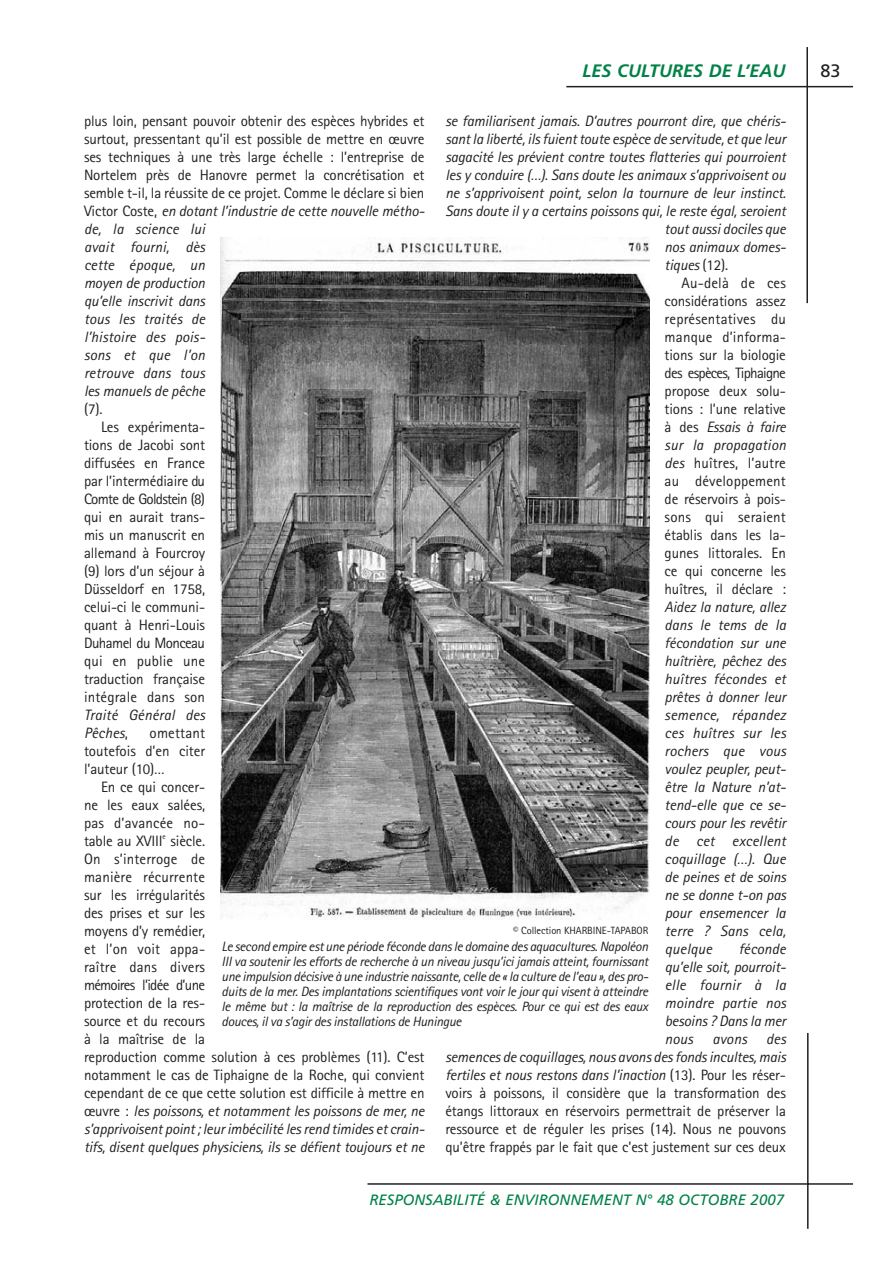
<style>
.page{position:relative;width:893px;height:1262px;background:#fff}
.page>*{position:absolute;margin:0;border:0;box-sizing:border-box;transform-origin:0 0}
.t1{font:italic 700 18px "Frutiger";color:#008247}
.t2{font:18px "Frutiger";color:#231f20}
.t3{font:15px/18px "Rotis Sans Serif";letter-spacing:-.01em;color:#231f20;text-align:justify}
.t4{font:italic 15px/18px "Rotis Sans Serif";letter-spacing:-.01em;color:#231f20}
.t5{font:italic 15px/18px "Rotis Sans Serif";letter-spacing:.01em;color:#231f20}
.t6{font:15px "Rotis Sans Serif";letter-spacing:.01em;color:#231f20}
.t7{font:italic 15px "Frutiger";color:#008247}
.t8{font:15px "Rotis Sans Serif";letter-spacing:-.05em;color:#231f20}
.t9{font:15px "Rotis Sans Serif";letter-spacing:-.04em;color:#231f20}
.t10{font:italic 13.5px/15px "Rotis Sans Serif";letter-spacing:-.02em;color:#231f20}
.t11{font:10.5px "Rotis Sans Serif";letter-spacing:-.01em;color:#231f20}
.t12{font:7.5px "Rotis Sans Serif";color:#231f20}
.s1{font-style:normal}
.s2{font-style:italic}
</style>
<div class="page">
<hr style="left:566px;top:86px;width:287px;height:1px;background:#231f20">
<hr style="left:806px;top:47px;width:2px;height:256px;background:#231f20">
<hr style="left:367px;top:1183px;width:486px;height:1px;background:#231f20">
<hr style="left:807px;top:1033px;width:1px;height:195px;background:#231f20">
<img style="left:220px;top:237px;width:429px;height:683px">
<p class="t1" style="left:582px;top:63px;width:204px">LES CULTURES DE L’EAU</p>
<p class="t2" style="left:820px;top:63px;width:22px">83</p>
<p class="t4" style="left:445px;top:113px;width:339px">se familiarisent jamais. D’autres pourront dire, que chéris-</p>
<p class="t4" style="left:445px;top:131px;width:342px">sant la liberté, ils fuient toute espèce de servitude, et que leur</p>
<p class="t4" style="left:445px;top:149px;width:342px">sagacité les prévient contre toutes flatteries qui pourroient</p>
<p class="t4" style="left:445px;top:167px;width:342px">les y conduire (…). Sans doute les animaux s’apprivoisent ou</p>
<p class="t4" style="left:445px;top:185px;width:342px">ne s’apprivoisent point, selon la tournure de leur instinct.</p>
<p class="t4" style="left:445px;top:203px;width:342px">Sans doute il y a certains poissons qui, le reste égal, seroient</p>
<p class="t4" style="left:664px;top:221px;width:123px">tout aussi dociles que</p>
<p class="t4" style="left:664px;top:239px;width:120px">nos animaux domes-</p>
<p class="t4" style="left:664px;top:257px;width:65px">tiques <span class="s1">(12).</span></p>
<p class="t6" style="left:681px;top:278px;width:106px">Au-delà de ces</p>
<p class="t3" style="left:664px;top:293px;width:123px">considérations assez</p>
<p class="t6" style="left:664px;top:314px;width:123px">représentatives du</p>
<p class="t6" style="left:664px;top:332px;width:123px">manque d’informa-</p>
<p class="t3" style="left:664px;top:347px;width:123px">tions sur la biologie</p>
<p class="t8" style="left:664px;top:368px;width:123px">des espèces, Tiphaigne</p>
<p class="t3" style="left:664px;top:383px;width:123px">propose deux solu-</p>
<p class="t3" style="left:664px;top:401px;width:123px">tions : l’une relative</p>
<p class="t4" style="left:664px;top:419px;width:123px"><span class="s1">à des</span> Essais à faire</p>
<p class="t5" style="left:664px;top:437px;width:123px">sur la propagation</p>
<p class="t3" style="left:664px;top:455px;width:123px"><span class="s2">des</span> huîtres, l’autre</p>
<p class="t6" style="left:664px;top:476px;width:123px">au développement</p>
<p class="t3" style="left:664px;top:491px;width:123px">de réservoirs à pois-</p>
<p class="t6" style="left:664px;top:512px;width:123px">sons qui seraient</p>
<p class="t3" style="left:664px;top:527px;width:123px">établis dans les la-</p>
<p class="t3" style="left:664px;top:545px;width:123px">gunes littorales. En</p>
<p class="t3" style="left:664px;top:563px;width:123px">ce qui concerne les</p>
<p class="t3" style="left:664px;top:581px;width:123px">huîtres, il déclare :</p>
<p class="t4" style="left:664px;top:599px;width:123px">Aidez la nature, allez dans le tems de la fécondation sur une huîtrière, pêchez des huîtres fécondes et prêtes à donner leur semence, répandez ces huîtres sur les rochers que vous voulez peupler, peut&shy;être la Nature n’at&shy;tend-elle que ce se&shy;cours pour les revêtir de cet excellent coquillage (…). Que de peines et de soins ne se donne t-on pas pour ensemencer la terre ? Sans cela, quelque</p>
<p class="t3" style="left:84px;top:113px;width:342px;text-align:left">plus loin, pensant pouvoir obtenir des espèces hybrides et surtout, pressentant qu’il est possible de mettre en œuvre ses techniques à une très large échelle : l’entreprise de Nortelem près de Hanovre permet la concrétisation et semble t-il, la réussite de ce projet. Comme le déclare si bien Victor Coste, <span class="s2">en dotant l’industrie de cette nouvelle métho&shy;de, la science lui<br>avait fourni, dès<br>cette époque, un<br>moyen de production<br>qu’elle inscrivit dans<br>tous les traités de<br>l’histoire des pois-<br>sons et que l’on<br>retrouve dans tous<br>les manuels de pêche</span></p>
<p class="t3" style="left:84px;top:401px;width:20px">(7).</p>
<p class="t3" style="left:101px;top:419px;width:106px">Les expérimenta-</p>
<p class="t3" style="left:84px;top:437px;width:123px">tions de Jacobi sont</p>
<p class="t3" style="left:84px;top:455px;width:123px">diffusées en France</p>
<p class="t3" style="left:84px;top:473px;width:123px">par l’intermédiaire du</p>
<p class="t8" style="left:84px;top:494px;width:123px">Comte de Goldstein (8)</p>
<p class="t3" style="left:84px;top:509px;width:123px">qui en aurait trans-</p>
<p class="t3" style="left:84px;top:527px;width:123px">mis un manuscrit en</p>
<p class="t3" style="left:84px;top:545px;width:123px">allemand à Fourcroy</p>
<p class="t3" style="left:84px;top:563px;width:123px">(9) lors d’un séjour à</p>
<p class="t3" style="left:84px;top:581px;width:123px">Düsseldorf en 1758,</p>
<p class="t3" style="left:84px;top:599px;width:123px">celui-ci le communi-</p>
<p class="t3" style="left:84px;top:617px;width:123px">quant à Henri-Louis</p>
<p class="t9" style="left:84px;top:638px;width:123px">Duhamel du Monceau</p>
<p class="t6" style="left:84px;top:656px;width:123px">qui en publie une</p>
<p class="t3" style="left:84px;top:671px;width:122px">traduction française</p>
<p class="t6" style="left:84px;top:692px;width:123px">intégrale dans son</p>
<p class="t5" style="left:84px;top:707px;width:123px">Traité Général des<br>Pêches<span class="s1">,</span></p>
<p class="t3" style="left:84px;top:725px;width:123px;text-indent:66px">omettant toutefois d’en citer l’auteur (10)…</p>
<p class="t3" style="left:84px;top:779px;width:123px;text-indent:17px">En ce qui concer&shy;ne les eaux salées, pas d’avancée no&shy;table au XVIII</p>
<p class="t12" style="left:162px;top:833px;width:5px">e</p>
<p class="t3" style="left:84px;top:833px;width:342px;text-align:left;text-indent:86px">siècle.<br>On s’interroge de<br>manière récurrente<br>sur les irrégularités<br>des prises et sur les<br>moyens d’y remédier,<br>et l’on voit appa-<br>raître dans divers<br>mémoires l’idée d’une<br>protection de la res-<br>source et du recours<br>à la maîtrise de la<br>reproduction comme solution à ces problèmes (11). C’est notamment le cas de Tiphaigne de la Roche, qui convient cependant de ce que cette solution est difficile à mettre en œuvre : <span class="s2">les poissons, et notamment les poissons de mer, ne s’apprivoisent point ; leur imbécilité les rend timides et crain&shy;tifs, disent quelques physiciens, ils se défient toujours et ne</span></p>
<p class="t11" style="left:513px;top:927px;width:137px">© Collection KHARBINE-TAPABOR</p>
<p class="t10" style="left:222px;top:940px;width:428px">Le second empire est une période féconde dans le domaine des aquacultures. Napoléon III va soutenir les efforts de recherche à un niveau jusqu’ici jamais atteint, fournissant une impulsion décisive à une industrie naissante, celle de « la culture de l’eau », des pro&shy;duits de la mer. Des implantations scientifiques vont voir le jour qui visent à atteindre le même but : la maîtrise de la reproduction des espèces. Pour ce qui est des eaux douces, il va s’agir des installations de Huningue</p>
<p class="t5" style="left:664px;top:941px;width:123px;text-indent:74px">féconde qu’elle soit, pourroit&shy;elle fournir à la moindre partie nos besoins ? Dans la mer nous</p>
<p class="t3" style="left:445px;top:1031px;width:342px;text-indent:321px"><span class="s2">des semences de coquillages, nous avons des fonds incultes, mais fertiles et nous restons dans l’inaction</span> (13). Pour les réser&shy;voirs à poissons, il considère que la transformation des étangs littoraux en réservoirs permettrait de préserver la ressource et de réguler les prises (14). Nous ne pouvons qu’être frappés par le fait que c’est justement sur ces deux</p>
<p class="t4" style="left:712px;top:1031px;width:36px">avons</p>
<p class="t7" style="left:369px;top:1194px;width:416px">RESPONSABILITÉ &amp; ENVIRONNEMENT N° 48 OCTOBRE 2007</p>
</div>
